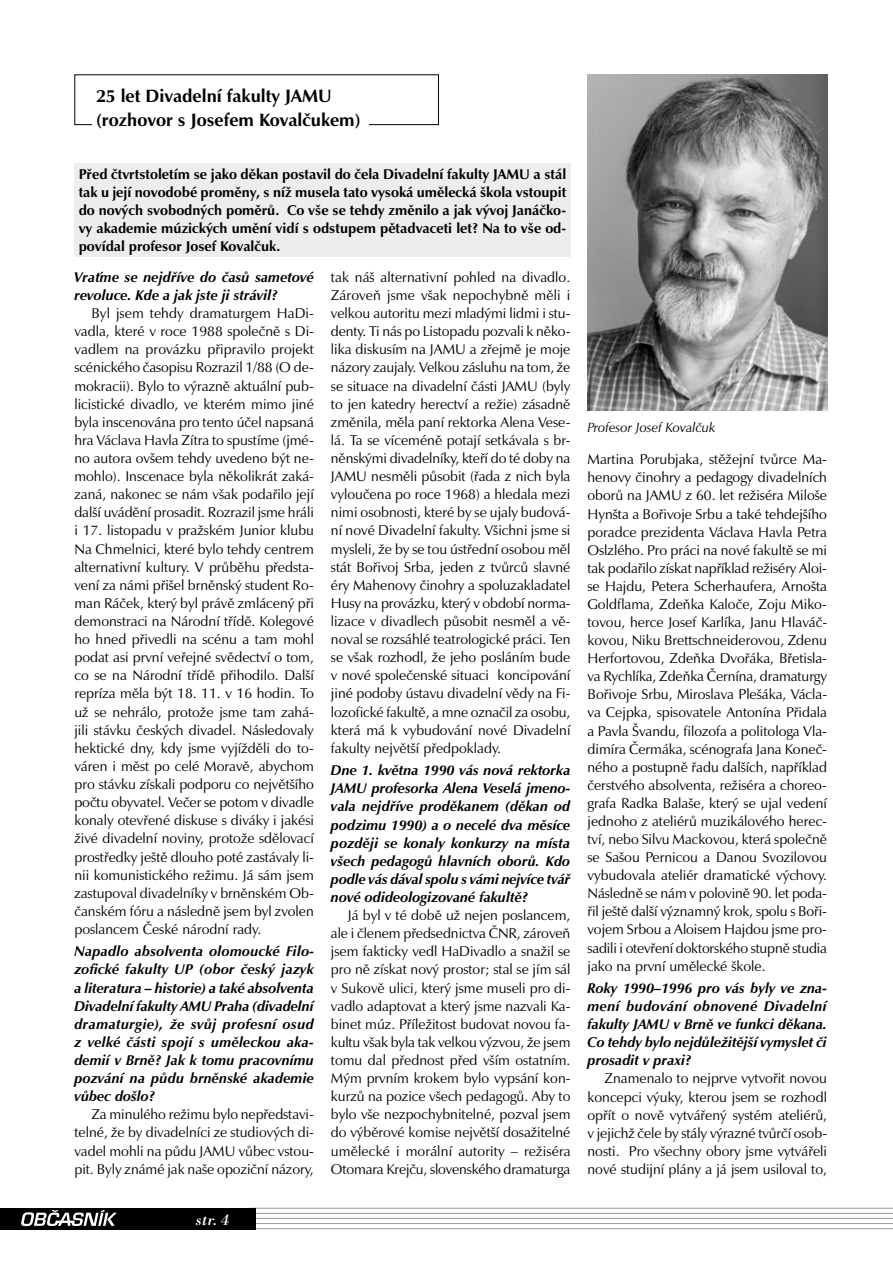
<style>
.page{position:relative;width:893px;height:1263px;background:#fff}
.page>*{position:absolute;margin:0;border:0;box-sizing:border-box;transform-origin:0 0}
.t1{font:700 18px/24px "Zapf Humanist 601 AT";color:#000}
.t2{font:italic 16.5px "Bodoni AT";color:#fff}
.t3{font:14.25px/18.1px "Zapf Humanist 601 AT";color:#000;text-align:justify}
.t4{font:italic 700 14.25px/18.1px "Zapf Humanist 601 AT";color:#000;text-align:justify}
.t5{font:700 14.25px/18px "Zapf Humanist 601 AT";color:#000;text-align:justify}
.t6{font:italic 13.5px "Zapf Humanist 601 AT";color:#000}
</style>
<div class="page">
<hr style="left:250px;top:1208px;width:643px;height:1px;background:#9c9e9f">
<hr style="left:250px;top:1213px;width:643px;height:1px;background:#9c9e9f">
<hr style="left:250px;top:1218px;width:643px;height:1px;background:#9c9e9f">
<hr style="left:250px;top:1223px;width:643px;height:1px;background:#9c9e9f">
<hr style="left:250px;top:1228px;width:643px;height:1px;background:#9c9e9f">
<div style="left:0;top:1208px;width:255px;height:21px;background:#000"></div>
<svg style="left:21px;top:1210px;width:96px;height:16px"></svg>
<div style="left:74px;top:163px;width:496px;height:93px;background:#eceded"></div>
<img style="left:587px;top:74px;width:240px;height:337px">
<p class="t1" style="left:96px;top:83px;width:266px">25 let Divadelní fakulty JAMU (rozhovor s Josefem Kovalčukem)</p>
<p class="t5" style="left:79px;top:165px;width:489px">Před čtvrtstoletím se jako děkan postavil do čela Divadelní fakulty JAMU a stál tak u její novodobé proměny, s níž musela tato vysoká umělecká škola vstoupit do nových svobodných poměrů. Co vše se tehdy změnilo a jak vývoj Janáčko&shy;vy akademie múzických umění vidí s odstupem pětadvaceti let? Na to vše od&shy;povídal profesor Josef Kovalčuk.</p>
<p class="t4" style="left:74px;top:268px;width:241px">Vraťme se nejdříve do časů sametové revoluce. Kde a jak jste ji strávil?</p>
<p class="t3" style="left:74px;top:304px;width:241px;text-indent:17px">Byl jsem tehdy dramaturgem HaDi&shy;vadla, které v roce 1988 společně s Di&shy;vadlem na provázku připravilo projekt scénického časopisu Rozrazil 1/88 (O de&shy;mokracii). Bylo to výrazně aktuální pub&shy;licistické divadlo, ve kterém mimo jiné byla inscenována pro tento účel napsaná hra Václava Havla Zítra to spustíme (jmé&shy;no autora ovšem tehdy uvedeno být ne&shy;mohlo). Inscenace byla několikrát zaká&shy;zaná, nakonec se nám však podařilo její další uvádění prosadit. Rozrazil jsme hráli i 17. listopadu v pražském Junior klubu Na Chmelnici, které bylo tehdy centrem alternativní kultury. V průběhu předsta&shy;vení za námi přišel brněnský student Ro&shy;man Ráček, který byl právě zmlácený při demonstraci na Národní třídě. Kolegové ho hned přivedli na scénu a tam mohl podat asi první veřejné svědectví o tom, co se na Národní třídě přihodilo. Další repríza měla být 18. 11. v 16 hodin. To už se nehrálo, protože jsme tam zahá&shy;jili stávku českých divadel. Následovaly hektické dny, kdy jsme vyjížděli do to&shy;váren i měst po celé Moravě, abychom pro stávku získali podporu co největšího počtu obyvatel. Večer se potom v divadle konaly otevřené diskuse s diváky i jakési živé divadelní noviny, protože sdělovací prostředky ještě dlouho poté zastávaly li&shy;nii komunistického režimu. Já sám jsem zastupoval divadelníky v brněnském Ob&shy;čanském fóru a následně jsem byl zvolen poslancem České národní rady.</p>
<p class="t4" style="left:74px;top:942px;width:241px">Napadlo absolventa olomoucké Filo&shy;zofické fakulty UP (obor český jazyk a literatura – historie) a také absolventa Divadelní fakulty AMU Praha (divadelní dramaturgie), že svůj profesní osud z velké části spojí s uměleckou aka&shy;demií v Brně? Jak k tomu pracovnímu pozvání na půdu brněnské akademie vůbec došlo?</p>
<p class="t3" style="left:74px;top:1105px;width:241px;text-indent:17px">Za minulého režimu bylo nepředstavi&shy;telné, že by divadelníci ze studiových di&shy;vadel mohli na půdu JAMU vůbec vstou&shy;pit. Byly známé jak naše opoziční názory,</p>
<p class="t3" style="left:331px;top:268px;width:241px">tak náš alternativní pohled na divadlo.<br>Zároveň jsme však nepochybně měli i velkou autoritu mezi mladými lidmi i stu&shy;denty. Ti nás po Listopadu pozvali k něko&shy;lika diskusím na JAMU a zřejmě je moje názory zaujaly. Velkou zásluhu na tom, že se situace na divadelní části JAMU (byly to jen katedry herectví a režie) zásadně změnila, měla paní rektorka Alena Vese&shy;lá. Ta se víceméně potají setkávala s br&shy;něnskými divadelníky, kteří do té doby na JAMU nesměli působit (řada z nich byla vyloučena po roce 1968) a hledala mezi nimi osobnosti, které by se ujaly budová&shy;ní nové Divadelní fakulty. Všichni jsme si mysleli, že by se tou ústřední osobou měl stát Bořivoj Srba, jeden z tvůrců slavné éry Mahenovy činohry a spoluzakladatel Husy na provázku, který v období norma&shy;lizace v divadlech působit nesměl a vě&shy;noval se rozsáhlé teatrologické práci. Ten se však rozhodl, že jeho posláním bude v nové společenské situaci koncipování jiné podoby ústavu divadelní vědy na Fi&shy;lozofické fakultě, a mne označil za osobu, která má k vybudování nové Divadelní fakulty největší předpoklady.</p>
<p class="t4" style="left:331px;top:761px;width:241px">Dne 1. května 1990 vás nová rektorka JAMU profesorka Alena Veselá jmeno&shy;vala nejdříve proděkanem (děkan od podzimu 1990) a o necelé dva měsíce později se konaly konkurzy na místa všech pedagogů hlavních oborů. Kdo podle vás dával spolu s vámi nejvíce tvář nové odideologizované fakultě?</p>
<p class="t3" style="left:331px;top:906px;width:241px;text-indent:17px">Já byl v té době už nejen poslancem, ale i členem předsednictva ČNR, zároveň jsem fakticky vedl HaDivadlo a snažil se pro ně získat nový prostor; stal se jím sál v Sukově ulici, který jsme museli pro di&shy;vadlo adaptovat a který jsme nazvali Ka&shy;binet múz. Příležitost budovat novou fa&shy;kultu však byla tak velkou výzvou, že jsem tomu dal přednost před vším ostatním.<br>Mým prvním krokem bylo vypsání kon&shy;kurzů na pozice všech pedagogů. Aby to bylo vše nezpochybnitelné, pozval jsem do výběrové komise největší dosažitelné umělecké i morální autority – režiséra Otomara Krejču, slovenského dramaturga</p>
<p class="t2" style="left:195px;top:1209px;width:36px">str. 4</p>
<p class="t6" style="left:587px;top:419px;width:129px">Profesor Josef Kovalčuk</p>
<p class="t3" style="left:587px;top:450px;width:241px">Martina Porubjaka, stěžejní tvůrce Ma&shy;henovy činohry a pedagogy divadelních oborů na JAMU z 60. let režiséra Miloše Hynšta a Bořivoje Srbu a také tehdejšího poradce prezidenta Václava Havla Petra Oslzlého. Pro práci na nové fakultě se mi tak podařilo získat například režiséry Aloi&shy;se Hajdu, Petera Scherhaufera, Arnošta Goldflama, Zdeňka Kaloče, Zoju Miko&shy;tovou, herce Josef Karlíka, Janu Hlaváč&shy;kovou, Niku Brettschneiderovou, Zdenu Herfortovou, Zdeňka Dvořáka, Břetisla&shy;va Rychlíka, Zdeňka Černína, dramaturgy Bořivoje Srbu, Miroslava Plešáka, Václa&shy;va Cejpka, spisovatele Antonína Přidala a Pavla Švandu, filozofa a politologa Vla&shy;dimíra Čermáka, scénografa Jana Koneč&shy;ného a postupně řadu dalších, například čerstvého absolventa, režiséra a choreo&shy;grafa Radka Balaše, který se ujal vedení jednoho z ateliérů muzikálového herec&shy;tví, nebo Silvu Mackovou, která společně se Sašou Pernicou a Danou Svozilovou vybudovala ateliér dramatické výchovy.<br>Následně se nám v polovině 90. let poda&shy;řil ještě další významný krok, spolu s Boři&shy;vojem Srbou a Aloisem Hajdou jsme pro&shy;sadili i otevření doktorského stupně studia jako na první umělecké škole.</p>
<p class="t4" style="left:587px;top:979px;width:241px">Roky 1990–1996 pro vás byly ve zna&shy;mení budování obnovené Divadelní fakulty JAMU v Brně ve funkci děkana.<br>Co tehdy bylo nejdůležitější vymyslet či prosadit v praxi?</p>
<p class="t3" style="left:587px;top:1069px;width:241px;text-indent:17px">Znamenalo to nejprve vytvořit novou koncepci výuky, kterou jsem se rozhodl opřít o nově vytvářený systém ateliérů, v jejichž čele by stály výrazné tvůrčí osob&shy;nosti. Pro všechny obory jsme vytvářeli nové studijní plány a já jsem usiloval to,</p>
</div>
